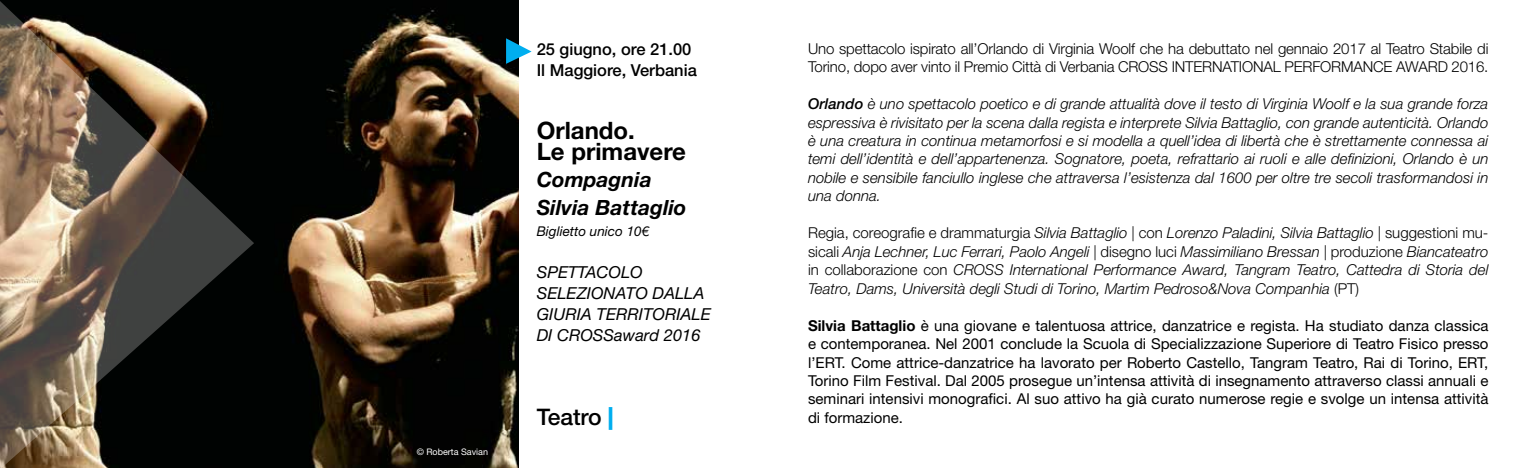
<style>
.page{position:relative;width:1531px;height:468px;background:#fff}
.page>*{position:absolute;margin:0;border:0;box-sizing:border-box;transform-origin:0 0}
.t1{font:700 24px/21px "Helvetica Neue LT";color:#000}
.t2{font:500 22.8px "Helvetica Neue LT";color:#000}
.t3{font:italic 700 21px/27px "Helvetica Neue LT";color:#000}
.t4{font:italic 16.5px/21px "Helvetica Neue LT";color:#000}
.t5{font:500 16.5px/21px "Helvetica Neue LT";color:#000}
.t6{font:italic 300 15px/18.5px "Helvetica Neue LT";color:#000;text-align:justify}
.t7{font:15px/18.5px "Helvetica Neue LT";color:#000;text-align:justify}
.t8{font:300 15px/18.5px "Helvetica Neue LT";letter-spacing:-.01em;color:#000}
.t9{font:italic 13.5px "Helvetica Neue LT";color:#000}
.t10{font:9px "Helvetica Neue LT";color:#fff}
.s1{font-weight:500}
.s2{font-style:normal}
.s3{font-weight:700}
.s4{font-weight:900;color:#00aeef}
</style>
<div class="page">
<img style="left:254px;top:0;width:265px;height:468px">
<svg style="left:506px;top:38px;width:25px;height:26px"></svg>
<svg style="left:0;top:0;width:254px;height:468px;background:#4d4439"></svg>
<p class="t10" style="left:417px;top:446px;width:73px">© Roberta Savian</p>
<p class="t8" style="left:808px;top:39px;width:682px">Uno spettacolo ispirato all’Orlando di Virginia Woolf che ha debuttato nel gennaio 2017 al Teatro Stabile di<br>Torino, dopo aver vinto il Premio Città di Verbania CROSS INTERNATIONAL PERFORMANCE AWARD 2016.</p>
<p class="t6" style="left:808px;top:94px;width:682px"><span class="s1">Orlando</span> è uno spettacolo poetico e di grande attualità dove il testo di Virginia Woolf e la sua grande forza espressiva è rivisitato per la scena dalla regista e interprete Silvia Battaglio, con grande autenticità. Orlando è una creatura in continua metamorfosi e si modella a quell’idea di libertà che è strettamente connessa ai temi dell’identità e dell’appartenenza. Sognatore, poeta, refrattario ai ruoli e alle definizioni, Orlando è un nobile e sensibile fanciullo inglese che attraversa l’esistenza dal 1600 per oltre tre secoli trasformandosi in una donna.</p>
<p class="t6" style="left:808px;top:223px;width:682px"><span class="s2">Regia, coreografie e drammaturgia</span> Silvia Battaglio <span class="s2">| con</span> Lorenzo Paladini, Silvia Battaglio <span class="s2">| suggestioni mu&shy;sicali</span> Anja Lechner, Luc Ferrari, Paolo Angeli <span class="s2">| disegno luci</span> Massimiliano Bressan <span class="s2">| produzione</span> Biancateatro <span class="s2">in collaborazione con</span> CROSS International Performance Award, Tangram Teatro, Cattedra di Storia del Teatro, Dams, Università degli Studi di Torino, Martim Pedroso&amp;Nova Companhia <span class="s2">(PT)</span></p>
<p class="t7" style="left:808px;top:316px;width:682px"><span class="s3">Silvia Battaglio</span> è una giovane e talentuosa attrice, danzatrice e regista. Ha studiato danza classica e contemporanea. Nel 2001 conclude la Scuola di Specializzazione Superiore di Teatro Fisico presso l’ERT. Come attrice-danzatrice ha lavorato per Roberto Castello, Tangram Teatro, Rai di Torino, ERT, Torino Film Festival. Dal 2005 prosegue un’intensa attività di insegnamento attraverso classi annuali e seminari intensivi monografici. Al suo attivo ha già curato numerose regie e svolge un intensa attività</p>
<p class="t5" style="left:537px;top:39px;width:162px">25 giugno, ore 21.00<br>Il Maggiore, Verbania</p>
<h1 class="t1" style="left:537px;top:120px;width:151px">Orlando.<br>Le primavere</h1>
<h3 class="t3" style="left:537px;top:166px;width:151px">Compagnia<br>Silvia Battaglio</h3>
<p class="t9" style="left:537px;top:222px;width:114px">BIGLIETTO UNICO 10€</p>
<p class="t4" style="left:537px;top:261px;width:23px">SPETTACOLO<br>SELEZIONATO</p>
<p class="t4" style="left:652px;top:282px;width:12px">DALLA</p>
<p class="t4" style="left:537px;top:303px;width:165px;text-indent:60px">TERRITORIALE<br>DI CROSSAWARD 2016</p>
<p class="t4" style="left:537px;top:303px;width:39px">GIURIA</p>
<h2 class="t2" style="left:537px;top:403px;width:78px">Teatro <span class="s4">|</span></h2>
<p class="t7" style="left:808px;top:408px;width:96px">di formazione.</p>
</div>
